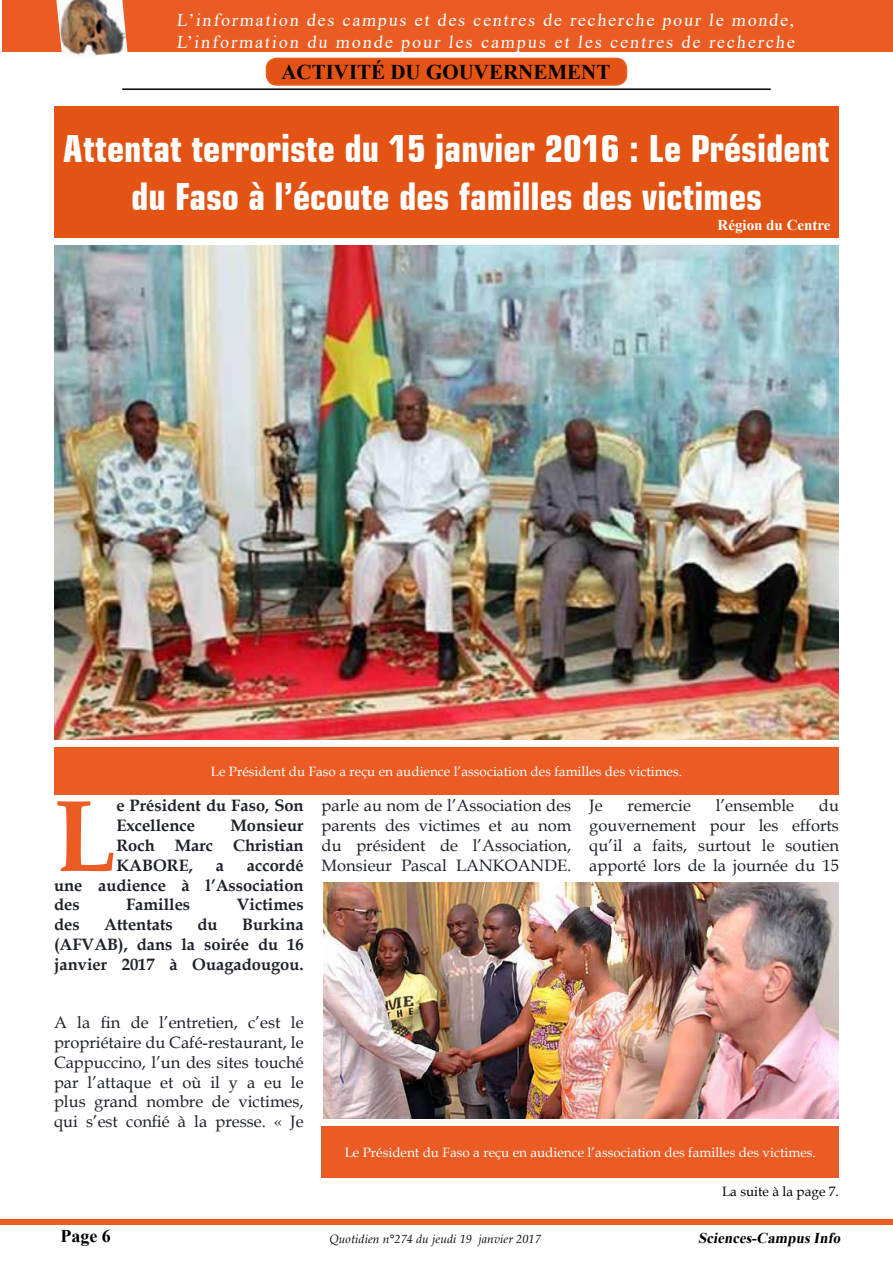
<style>
.page{position:relative;width:893px;height:1263px;background:#fff}
.page>*{position:absolute;margin:0;border:0;box-sizing:border-box;transform-origin:0 0}
.t1{font:700 102px "Book Antiqua";color:#ea5c24}
.t2{font:700 condensed 37.5px/48px "Square 721 BT";color:#fff;text-align:center}
.t3{font:700 21px "Times New Roman";color:#000}
.t4{font:18px/21.6px "Times New Roman";letter-spacing:.105em;color:#fff}
.t5{font:700 18px "Times New Roman";color:#000}
.t6{font:16.5px/19.8px "Book Antiqua";color:#1d2129;text-align:justify}
.t7{font:700 16.5px/19.8px "Book Antiqua";color:#1d2129;text-align:justify}
.t8{font:italic 700 15px "Times New Roman";color:#000}
.t9{font:700 15px "Times New Roman";color:#fff}
.t10{font:13.5px "Book Antiqua";color:#fff}
.t11{font:13.5px "Book Antiqua";color:#000}
.t12{font:italic 12px "Book Antiqua";letter-spacing:.01em;color:#000}
</style>
<div class="page">
<div style="left:1px;top:1219px;width:892px;height:6px;background:#ea5c24"></div>
<hr style="left:122px;top:88px;width:649px;height:2px;background:#000">
<div style="left:2px;top:0;width:891px;height:51px;background:#ea5c24"></div>
<img style="left:56px;top:0;width:72px;height:58px">
<div style="left:266px;top:58px;width:360px;height:27px;background:#e35414;border-radius:10px"></div>
<div style="left:266px;top:58px;width:361px;height:28px;border:2px solid #ea5c24;border-radius:10px"></div>
<div style="left:54px;top:106px;width:785px;height:132px;background:#e35414"></div>
<img style="left:54px;top:245px;width:785px;height:495px">
<div style="left:54px;top:747px;width:785px;height:48px;background:#ea5c24"></div>
<img style="left:324px;top:882px;width:515px;height:236px">
<div style="left:322px;top:1126px;width:517px;height:51px;background:#ea5c24"></div>
<p class="t4" style="left:176px;top:9px;width:622px">L’information des campus et des centres de recherche pour le monde,<br>L’information du monde pour les campus et les centres de recherche</p>
<p class="t3" style="left:281px;top:57px;width:331px">ACTIVITÉ DU GOUVERNEMENT</p>
<h2 class="t2" style="left:63px;top:125px;width:768px">Attentat terroriste du 15 janvier 2016 : Le Président du Faso à l’écoute des familles des victimes</h2>
<p class="t9" style="left:717px;top:214px;width:115px">Région du Centre</p>
<p class="t10" style="left:211px;top:762px;width:473px">Le Président du Faso a reçu en audience l’association des familles des victimes.</p>
<h1 class="t1" style="left:54px;top:767px;width:64px">L</h1>
<p class="t7" style="left:116px;top:796px;width:189px">e Président du Faso, Son<br>Excellence</p>
<p class="t7" style="left:116px;top:816px;width:189px;text-indent:114px">Monsieur Roch Marc Christian KABORE,</p>
<p class="t7" style="left:54px;top:855px;width:251px;text-indent:193px">accordé une audience à l’Association des</p>
<p class="t7" style="left:216px;top:855px;width:10px">a</p>
<p class="t7" style="left:126px;top:895px;width:66px">Familles</p>
<p class="t7" style="left:237px;top:895px;width:68px">Victimes</p>
<p class="t7" style="left:54px;top:915px;width:27px">des</p>
<p class="t7" style="left:104px;top:915px;width:70px">Attentats</p>
<p class="t7" style="left:198px;top:915px;width:22px">du</p>
<p class="t7" style="left:54px;top:915px;width:251px;text-indent:188px">Burkina (AFVAB), dans la soirée du 16 janvier 2017 à Ouagadougou.</p>
<p class="t6" style="left:54px;top:1012px;width:251px">A la fin de l’entretien, c’est le propriétaire du Café-restaurant, le Cappuccino, l’un des sites touché par l’attaque et où il y a eu le plus grand nombre de victimes, qui s’est confié à la presse. « Je</p>
<p class="t6" style="left:322px;top:795px;width:251px">parle au nom de l’Association des parents des victimes et au nom du président de l’Association, Monsieur Pascal LANKOANDE.</p>
<p class="t6" style="left:589px;top:795px;width:15px">Je</p>
<p class="t6" style="left:628px;top:795px;width:65px">remercie</p>
<p class="t6" style="left:716px;top:795px;width:80px">l’ensemble</p>
<p class="t6" style="left:589px;top:795px;width:251px;text-indent:230px">du gouvernement pour les efforts qu’il a faits, surtout le soutien apporté lors de la journée du 15</p>
<p class="t10" style="left:345px;top:1142px;width:473px">Le Président du Faso a reçu en audience l’association des familles des victimes.</p>
<p class="t11" style="left:722px;top:1182px;width:118px">La suite à la page 7.</p>
<p class="t5" style="left:60px;top:1223px;width:52px">Page 6</p>
<p class="t12" style="left:329px;top:1231px;width:213px">Quotidien n°274 du jeudi 19 janvier 2017</p>
<p class="t8" style="left:698px;top:1227px;width:147px">Sciences-CampusInfo</p>
</div>
